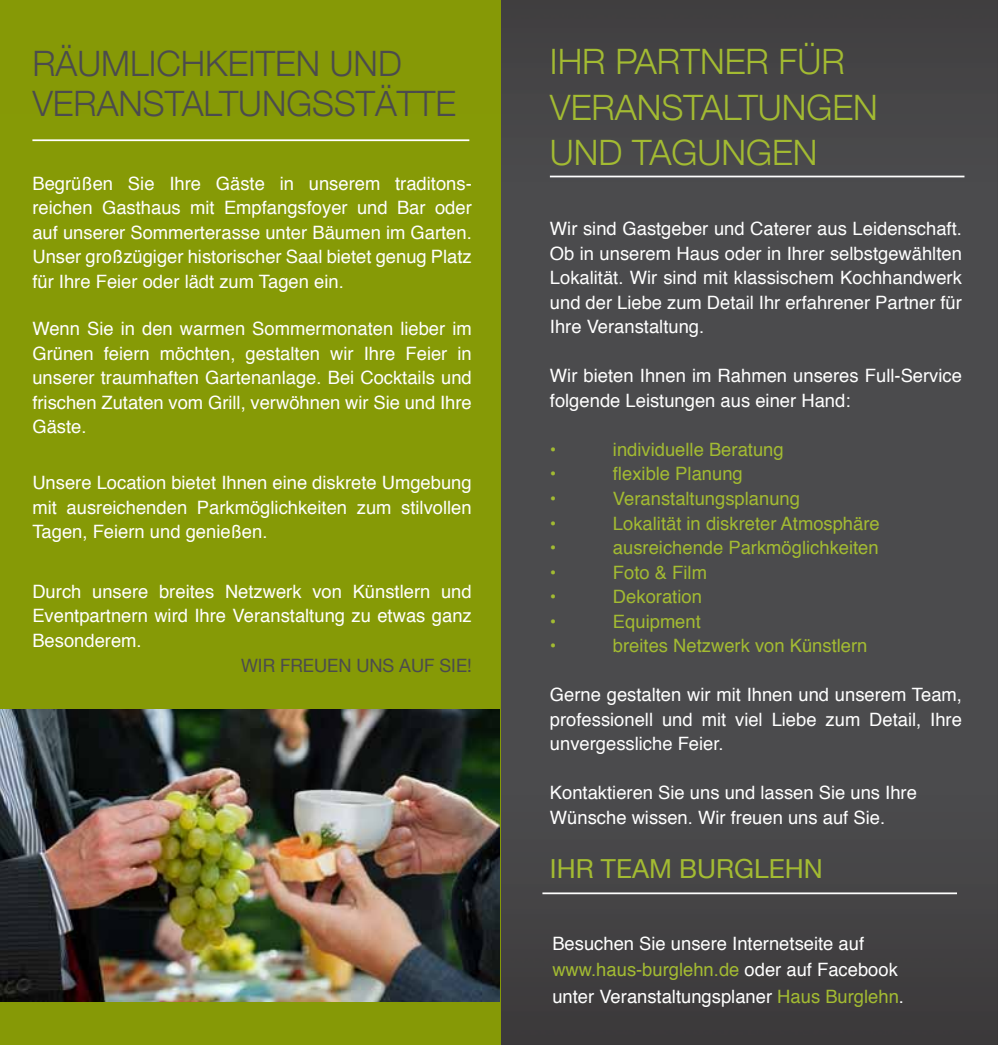
<style>
.page{position:relative;width:998px;height:1045px;background:#fff}
.page>*{position:absolute;margin:0;border:0;box-sizing:border-box;transform-origin:0 0}
.t1{font:300 35px/45.5px "Helvetica Neue";color:#a3bb32}
.t2{font:300 35px/40.2px "Helvetica Neue";color:#4b4b4d}
.t3{font:26.25px "Helvetica Neue";color:#a3bb32}
.t4{font:18.38px/24.5px "Helvetica";color:#fff;text-align:justify}
.t5{font:18.38px "Helvetica";color:#a3bb32}
.t6{font:18.38px "Helvetica Neue";color:#4b4b4d}
.s1{color:#a3bb32}
</style>
<div class="page">
<img style="left:501px;top:0;width:496px;height:1044px">
<div style="left:0;top:0;width:501px;height:1044px;background:#889c05"></div>
<img style="left:0;top:709px;width:499px;height:292px">
<hr style="left:32px;top:139px;width:437px;height:2px;background:#fff">
<hr style="left:549px;top:176px;width:415px;height:1px;background:#fff">
<hr style="left:542px;top:892px;width:414px;height:2px;background:#fff">
<h1 class="t2" style="left:32px;top:43px;width:371px">RÄUMLICHKEITEN UND<br>VERANSTALTUNGSS</h1>
<h1 class="t2" style="left:356px;top:83px;width:102px">TÄTTE</h1>
<p class="t4" style="left:32px;top:172px;width:441px">Begrüßen Sie Ihre Gäste in unserem traditons&shy;reichen Gasthaus mit Empfangsfoyer und Bar oder auf unserer Sommerterasse unter Bäumen im Garten.<br>Unser großzügiger historischer Saal bietet genug Platz für Ihre Feier oder lädt zum Tagen ein.</p>
<p class="t4" style="left:32px;top:317px;width:441px">Wenn Sie in den warmen Sommermonaten lieber im Grünen feiern möchten, gestalten wir Ihre Feier in unserer traumhaften Gartenanlage. Bei Cocktails und frischen Zutaten vom Grill, verwöhnen wir Sie und Ihre Gäste.</p>
<p class="t4" style="left:32px;top:471px;width:440px">Unsere Location bietet Ihnen eine diskrete Umgebung mit ausreichenden Parkmöglichkeiten zum stilvollen Tagen, Feiern und genießen.</p>
<p class="t4" style="left:32px;top:579px;width:440px">Durch unsere breites Netzwerk von Künstlern und Eventpartnern wird Ihre Veranstaltung zu etwas ganz Besonderem.</p>
<p class="t6" style="left:241px;top:654px;width:232px">WIR FREUEN UNS AUF SIE!</p>
<h1 class="t1" style="left:549px;top:38px;width:329px">IHR PARTNER FÜR<br>VERANSTALTUNG EN<br>UND TAGUNGEN</h1>
<p class="t4" style="left:549px;top:217px;width:413px">Wir sind Gastgeber und Caterer aus Leidenschaft.<br>Ob in unserem Haus oder in Ihrer selbstgewählten Lokalität. Wir sind mit klassischem Kochhandwerk und der Liebe zum Detail Ihr erfahrener Partner für Ihre Veranstaltung.</p>
<p class="t4" style="left:549px;top:364px;width:413px">Wir bieten Ihnen im Rahmen unseres Full-Service folgende Leistungen aus einer Hand:</p>
<p class="t5" style="left:549px;top:435px;width:8px">•</p>
<p class="t5" style="left:612px;top:435px;width:172px">individuelle Beratung</p>
<p class="t5" style="left:549px;top:460px;width:8px">•</p>
<p class="t5" style="left:612px;top:460px;width:131px">flexible Planung</p>
<p class="t5" style="left:549px;top:484px;width:8px">•</p>
<p class="t5" style="left:612px;top:484px;width:188px">Veranstaltungsplanung</p>
<p class="t5" style="left:549px;top:508px;width:8px">•</p>
<p class="t5" style="left:612px;top:508px;width:268px">Lokalität in diskreter Atmosphäre</p>
<p class="t5" style="left:549px;top:533px;width:8px">•</p>
<p class="t5" style="left:612px;top:533px;width:267px">ausreichende Parkmöglichkeiten</p>
<p class="t5" style="left:549px;top:557px;width:8px">•</p>
<p class="t5" style="left:612px;top:557px;width:95px">Foto &amp; Film</p>
<p class="t5" style="left:549px;top:582px;width:8px">•</p>
<p class="t5" style="left:612px;top:582px;width:90px">Dekoration</p>
<p class="t5" style="left:549px;top:606px;width:8px">•</p>
<p class="t5" style="left:612px;top:606px;width:89px">Equipment</p>
<p class="t5" style="left:549px;top:631px;width:8px">•</p>
<p class="t5" style="left:612px;top:631px;width:256px">breites Netzwerk von Künstlern</p>
<p class="t4" style="left:549px;top:682px;width:413px">Gerne gestalten wir mit Ihnen und unserem Team, professionell und mit viel Liebe zum Detail, Ihre unvergessliche Feier.</p>
<p class="t4" style="left:549px;top:780px;width:368px">Kontaktieren Sie uns und lassen Sie uns Ihre<br>Wünsche wissen. Wir freuen uns auf Sie.</p>
<h2 class="t3" style="left:549px;top:852px;width:270px">I HR TEAM BURGLEHN</h2>
<p class="t4" style="left:552px;top:930px;width:353px;line-height:26.2px;text-align:left">Besuchen Sie unsere Internetseite auf <span class="s1">www.haus-burglehn.de</span> oder auf Facebook unter Veranstaltungsplaner <span class="s1">Haus Burglehn</span>.</p>
</div>
